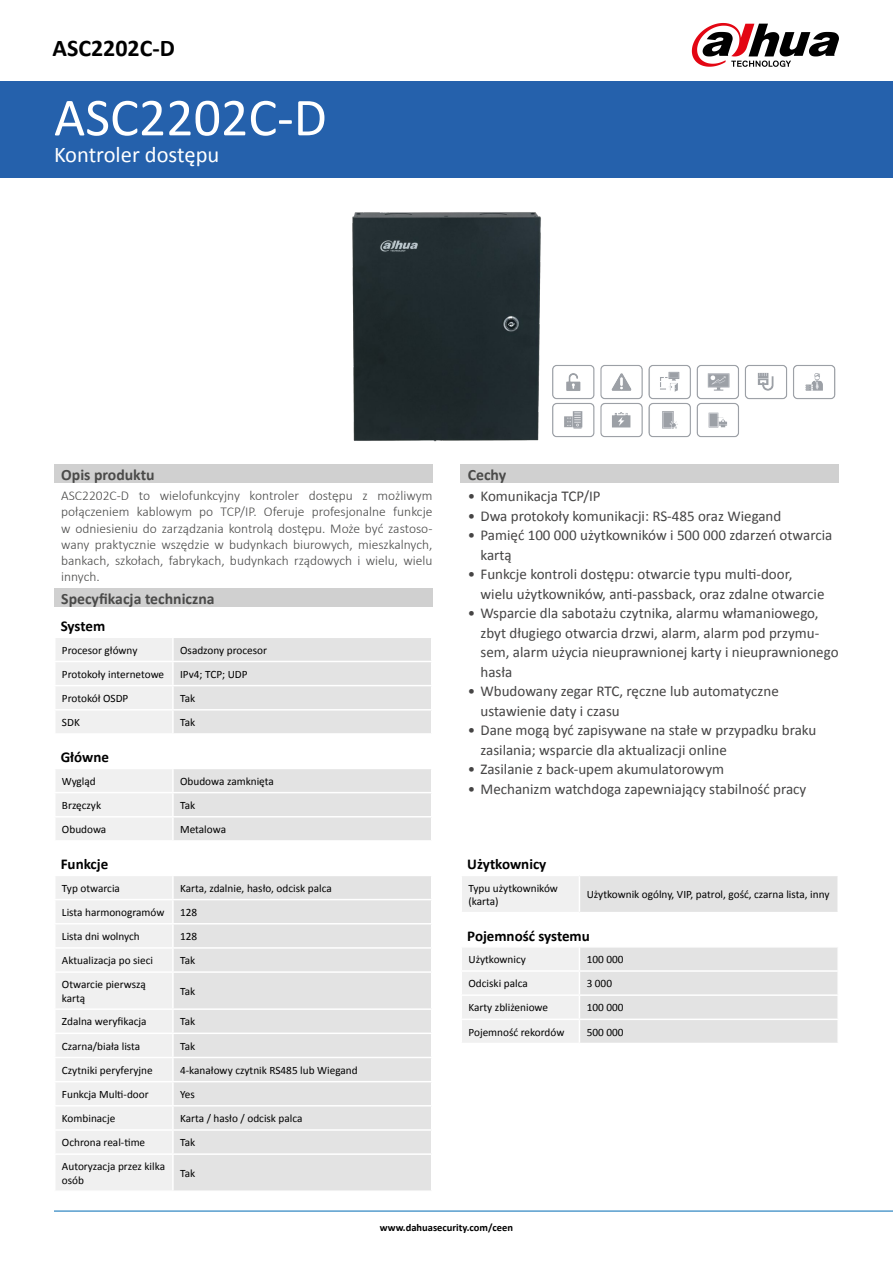
<style>
.page{position:relative;width:893px;height:1263px;background:#fff}
.page>*{position:absolute;margin:0;border:0;box-sizing:border-box;transform-origin:0 0}
.t1{font:54px "Calibri";color:#fff}
.t2{font:700 24px "Calibri";color:#000}
.t3{font:22.5px "Calibri";color:#fff}
.t4{font:700 15.75px "Calibri";color:#4a4a49}
.t5{font:15px/19.5px "Calibri";color:#454444}
.t6{font:700 15px "Calibri";color:#000}
.t7{font:300 13.5px/16.2px "Calibri";color:#4a4a49;text-align:justify}
.t8{font:11.25px/13.5px "Calibri";color:#000}
.t9{font:700 10.5px "Calibri";color:#000}
</style>
<div class="page">
<div style="left:0;top:81px;width:893px;height:97px;background:#2561ac"></div>
<svg style="left:692px;top:23px;width:147px;height:44px"></svg>
<img style="left:352px;top:212px;width:189px;height:230px">
<div style="left:460px;top:465px;width:379px;height:18px;background:#d0d0d0"></div>
<div style="left:54px;top:589px;width:378px;height:18px;background:#d0d0d0"></div>
<svg style="left:56px;top:638px;width:375px;height:95px"></svg>
<svg style="left:56px;top:769px;width:375px;height:71px"></svg>
<svg style="left:462px;top:947px;width:376px;height:96px"></svg>
<hr style="left:837px;top:1020px;width:2px;height:23px;background:#fff">
<div style="left:461px;top:875px;width:118px;height:38px;background:#f0f0f0"></div>
<div style="left:579px;top:875px;width:259px;height:38px;background:#e3e3e3"></div>
<hr style="left:460px;top:875px;width:119px;height:1px;background:#fff">
<hr style="left:460px;top:876px;width:2px;height:36px;background:#fff">
<hr style="left:579px;top:875px;width:260px;height:1px;background:#fff">
<hr style="left:579px;top:876px;width:1px;height:36px;background:#fff">
<hr style="left:837px;top:876px;width:2px;height:36px;background:#fff">
<hr style="left:460px;top:912px;width:119px;height:1px;background:#fff">
<hr style="left:579px;top:912px;width:260px;height:1px;background:#fff">
<div style="left:56px;top:876px;width:116px;height:314px;background:#f0f0f0"></div>
<div style="left:174px;top:876px;width:257px;height:314px;background:#e3e3e3"></div>
<hr style="left:54px;top:899px;width:119px;height:1px;background:#fff">
<hr style="left:173px;top:899px;width:259px;height:1px;background:#fff">
<hr style="left:54px;top:923px;width:119px;height:1px;background:#fff">
<hr style="left:173px;top:923px;width:259px;height:1px;background:#fff">
<hr style="left:54px;top:947px;width:119px;height:2px;background:#fff">
<hr style="left:173px;top:947px;width:259px;height:2px;background:#fff">
<hr style="left:54px;top:971px;width:119px;height:2px;background:#fff">
<hr style="left:173px;top:971px;width:259px;height:2px;background:#fff">
<hr style="left:54px;top:1008px;width:119px;height:2px;background:#fff">
<hr style="left:173px;top:1008px;width:259px;height:2px;background:#fff">
<hr style="left:54px;top:1032px;width:119px;height:2px;background:#fff">
<hr style="left:173px;top:1032px;width:259px;height:2px;background:#fff">
<hr style="left:54px;top:1057px;width:119px;height:1px;background:#fff">
<hr style="left:173px;top:1057px;width:259px;height:1px;background:#fff">
<hr style="left:54px;top:1081px;width:119px;height:1px;background:#fff">
<hr style="left:173px;top:1081px;width:259px;height:1px;background:#fff">
<hr style="left:54px;top:1105px;width:119px;height:1px;background:#fff">
<hr style="left:173px;top:1105px;width:259px;height:1px;background:#fff">
<hr style="left:54px;top:1129px;width:119px;height:2px;background:#fff">
<hr style="left:173px;top:1129px;width:259px;height:2px;background:#fff">
<hr style="left:54px;top:1153px;width:119px;height:2px;background:#fff">
<hr style="left:173px;top:1153px;width:259px;height:2px;background:#fff">
<hr style="left:54px;top:1211px;width:839px;height:1px;background:#006bb4">
<img style="left:552px;top:365px;width:284px;height:73px">
<div style="left:54px;top:465px;width:378px;height:18px;background:#d0d0d0"></div>
<h2 class="t2" style="left:53px;top:32px;width:124px">ASC2202C-D</h2>
<h1 class="t1" style="left:54px;top:83px;width:274px">ASC2202C-D</h1>
<h3 class="t3" style="left:54px;top:141px;width:167px">Kontroler dostępu</h3>
<h3 class="t4" style="left:61px;top:464px;width:95px">Opis produktu</h3>
<p class="t7" style="left:61px;top:487px;width:373px">ASC2202C-D to wielofunkcyjny kontroler dostępu z możliwym połączeniem kablowym po TCP/IP. Oferuje profesjonalne funkcje w odniesieniu do zarządzania kontrolą dostępu. Może być zastoso&shy;wany praktycznie wszędzie w budynkach biurowych, mieszkalnych, bankach, szkołach, fabrykach, budynkach rządowych i wielu, wielu innych.</p>
<h3 class="t4" style="left:61px;top:588px;width:155px">Specyfikacja techniczna</h3>
<h3 class="t6" style="left:61px;top:617px;width:46px">System</h3>
<p class="t8" style="left:62px;top:643px;width:77px">Procesor główny</p>
<p class="t8" style="left:180px;top:643px;width:88px">Osadzony procesor</p>
<p class="t8" style="left:62px;top:667px;width:104px">Protokoły internetowe</p>
<p class="t8" style="left:180px;top:667px;width:69px">IPv4; TCP; UDP</p>
<p class="t8" style="left:62px;top:691px;width:68px">Protokół OSDP</p>
<p class="t8" style="left:180px;top:691px;width:17px">Tak</p>
<p class="t8" style="left:62px;top:716px;width:19px">SDK</p>
<p class="t8" style="left:180px;top:716px;width:17px">Tak</p>
<h3 class="t6" style="left:61px;top:748px;width:50px">Główne</h3>
<p class="t8" style="left:62px;top:774px;width:35px">Wygląd</p>
<p class="t8" style="left:180px;top:774px;width:95px">Obudowa zamknięta</p>
<p class="t8" style="left:62px;top:798px;width:41px">Brzęczyk</p>
<p class="t8" style="left:180px;top:798px;width:17px">Tak</p>
<p class="t8" style="left:62px;top:823px;width:46px">Obudowa</p>
<p class="t8" style="left:180px;top:823px;width:47px">Metalowa</p>
<h3 class="t6" style="left:61px;top:855px;width:49px">Funkcje</h3>
<p class="t8" style="left:62px;top:881px;width:60px">Typ otwarcia</p>
<p class="t8" style="left:180px;top:881px;width:153px">Karta, zdalnie, hasło, odcisk palca</p>
<p class="t8" style="left:62px;top:905px;width:104px">Lista harmonogramów</p>
<p class="t8" style="left:180px;top:905px;width:19px">128</p>
<p class="t8" style="left:62px;top:930px;width:79px">Lista dni wolnych</p>
<p class="t8" style="left:180px;top:930px;width:19px">128</p>
<p class="t8" style="left:62px;top:954px;width:93px">Aktualizacja po sieci</p>
<p class="t8" style="left:180px;top:954px;width:17px">Tak</p>
<p class="t8" style="left:62px;top:978px;width:85px">Otwarcie pierwszą kartą</p>
<p class="t8" style="left:180px;top:984px;width:17px">Tak</p>
<p class="t8" style="left:62px;top:1015px;width:86px">Zdalna weryfikacja</p>
<p class="t8" style="left:180px;top:1015px;width:17px">Tak</p>
<p class="t8" style="left:62px;top:1039px;width:80px">Czarna/biała lista</p>
<p class="t8" style="left:180px;top:1039px;width:17px">Tak</p>
<p class="t8" style="left:62px;top:1063px;width:92px">Czytniki peryferyjne</p>
<p class="t8" style="left:180px;top:1063px;width:179px">4-kanałowy czytnik RS485 lub Wiegand</p>
<p class="t8" style="left:62px;top:1087px;width:88px">Funkcja Multi-door</p>
<p class="t8" style="left:180px;top:1087px;width:16px">Yes</p>
<p class="t8" style="left:62px;top:1112px;width:55px">Kombinacje</p>
<p class="t8" style="left:180px;top:1112px;width:124px">Karta / hasło / odcisk palca</p>
<p class="t8" style="left:62px;top:1136px;width:85px">Ochrona real-time</p>
<p class="t8" style="left:180px;top:1136px;width:17px">Tak</p>
<p class="t8" style="left:62px;top:1160px;width:105px">Autoryzacja przez kilka osób</p>
<p class="t8" style="left:180px;top:1166px;width:17px">Tak</p>
<h3 class="t4" style="left:468px;top:464px;width:40px">Cechy</h3>
<h3 class="t5" style="left:468px;top:487px;width:134px">• Komunikacja TCP/IP</h3>
<h3 class="t5" style="left:468px;top:506px;width:315px">• Dwa protokoły komunikacji: RS-485 oraz Wiegand</h3>
<h3 class="t5" style="left:480px;top:526px;width:353px;text-indent:-13px">• Pamięć 100 000 użytkowników i 500 000 zdarzeń otwarcia kartą</h3>
<h3 class="t5" style="left:480px;top:565px;width:345px;text-indent:-13px">• Funkcje kontroli dostępu: otwarcie typu multi-door, wielu użytkowników, anti-passback, oraz zdalne otwarcie</h3>
<h3 class="t5" style="left:480px;top:604px;width:360px;text-indent:-13px">• Wsparcie dla sabotażu czytnika, alarmu włamaniowego, zbyt długiego otwarcia drzwi, alarm, alarm pod przymu&shy;sem, alarm użycia nieuprawnionej karty i nieuprawnionego hasła</h3>
<h3 class="t5" style="left:480px;top:682px;width:300px;text-indent:-13px">• Wbudowany zegar RTC, ręczne lub automatyczne ustawienie daty i czasu</h3>
<h3 class="t5" style="left:480px;top:721px;width:337px;text-indent:-13px">• Dane mogą być zapisywane na stałe w przypadku braku zasilania; wsparcie dla aktualizacji online</h3>
<h3 class="t5" style="left:468px;top:760px;width:258px">• Zasilanie z back-upem akumulatorowym</h3>
<h3 class="t5" style="left:468px;top:779px;width:340px">• Mechanizm watchdoga zapewniający stabilność pracy</h3>
<h3 class="t6" style="left:467px;top:855px;width:81px">Użytkownicy</h3>
<p class="t8" style="left:468px;top:881px;width:91px">Typu użytkowników (karta)</p>
<p class="t8" style="left:587px;top:888px;width:244px">Użytkownik ogólny, VIP, patrol, gość, czarna lista, inny</p>
<h3 class="t6" style="left:467px;top:926px;width:124px">Pojemność systemu</h3>
<p class="t8" style="left:468px;top:953px;width:59px">Użytkownicy</p>
<p class="t8" style="left:587px;top:953px;width:38px">100 000</p>
<p class="t8" style="left:468px;top:977px;width:61px">Odciski palca</p>
<p class="t8" style="left:587px;top:977px;width:27px">3 000</p>
<p class="t8" style="left:468px;top:1001px;width:81px">Karty zbliżeniowe</p>
<p class="t8" style="left:587px;top:1001px;width:38px">100 000</p>
<p class="t8" style="left:468px;top:1025px;width:97px">Pojemność rekordów</p>
<p class="t8" style="left:587px;top:1025px;width:38px">500 000</p>
<p class="t9" style="left:380px;top:1220px;width:135px">www.dahuasecurity.com/ceen</p>
</div>
